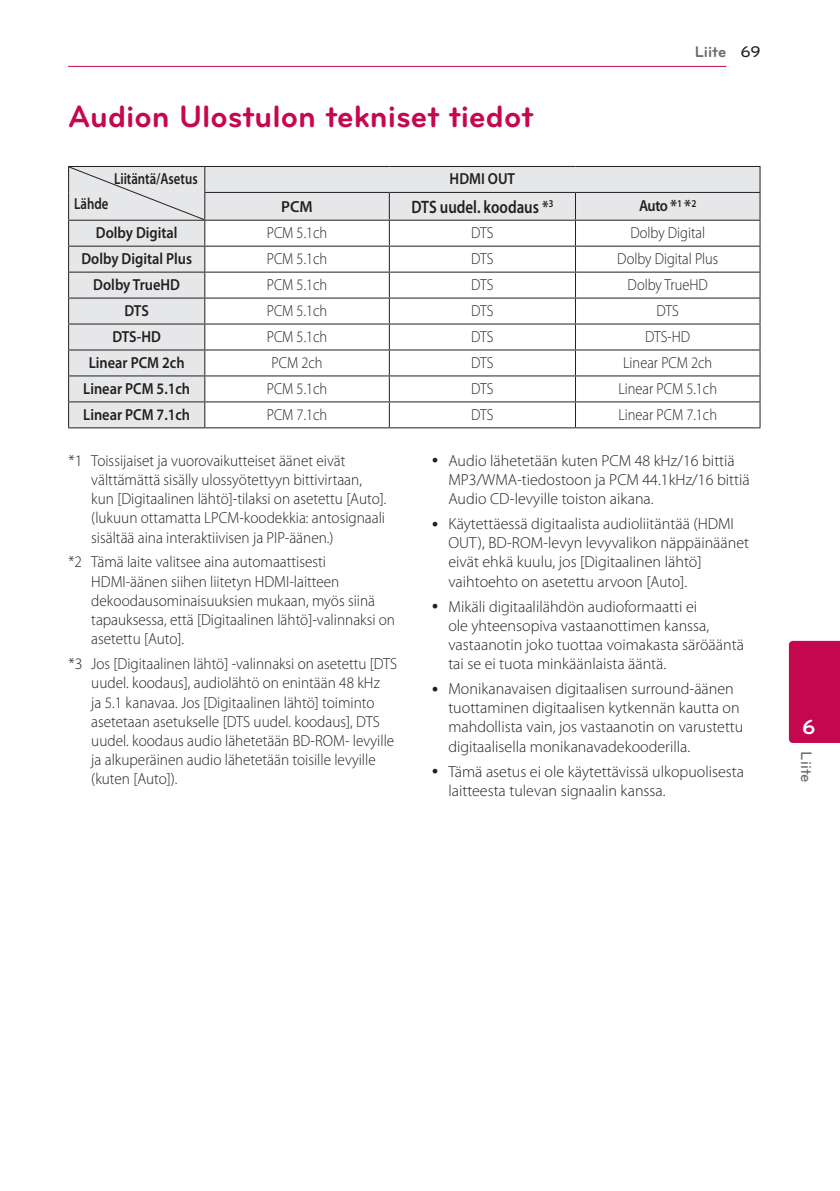
<style>
.page{position:relative;width:840px;height:1191px;background:#fff}
.page>*{position:absolute;margin:0;border:0;box-sizing:border-box;transform-origin:0 0}
.Title_1{font:700 32px "Bryant LG";color:#c50750}
.t1{font:700 21px "Bryant LG";color:#fff}
.t2{font:600 18px "Myriad Pro";color:#231f20;scale:.83 1}
.Content_text_Bullet{font:300 16px/19.2px "Myriad Pro";color:#231f20}
.Content_text_Num{font:300 16px/19.2px "Myriad Pro";color:#231f20}
.Content_text_Num-2{font:300 16px/19.2px "Myriad Pro";color:#231f20;scale:.95 1}
.Content_text_Light{font:300 16px "Myriad Pro";color:#231f20;scale:.9 1}
.Content_text_Light-2{font:600 16px "Myriad Pro";color:#231f20;scale:.9 1}
.Content_text_Light-3{font:600 16px "Myriad Pro";color:#231f20;scale:.8 1}
.t3{font:700 16px "Bryant LG";color:#6c6d70}
.t4{font:500 16px "Bryant LG";color:#6c6d70}
.Content_text_Light-4{font:600 16px "Myriad Pro";color:#231f20}
.s1{font-weight:500;color:#231f20}
.s2{font-size:18px}
</style>
<div class="page">
<hr style="left:68px;top:66px;width:658px;height:1px;background:#c50750">
<div style="left:788px;top:641px;width:51px;height:102px;background:#c50750"></div>
<svg style="left:205px;top:167px;width:554px;height:260px"></svg>
<hr style="left:68px;top:166px;width:137px;height:1px;background:#231f20">
<hr style="left:205px;top:166px;width:184px;height:1px;background:#231f20">
<hr style="left:389px;top:166px;width:186px;height:1px;background:#231f20">
<hr style="left:575px;top:166px;width:185px;height:1px;background:#231f20">
<hr style="left:204px;top:192px;width:185px;height:1px;background:#231f20">
<hr style="left:389px;top:192px;width:186px;height:1px;background:#231f20">
<hr style="left:575px;top:192px;width:185px;height:1px;background:#231f20">
<hr style="left:205px;top:220px;width:184px;height:1px;background:#231f20">
<hr style="left:389px;top:220px;width:186px;height:1px;background:#231f20">
<hr style="left:575px;top:220px;width:185px;height:1px;background:#231f20">
<hr style="left:205px;top:246px;width:184px;height:1px;background:#231f20">
<hr style="left:389px;top:246px;width:186px;height:1px;background:#231f20">
<hr style="left:575px;top:246px;width:185px;height:1px;background:#231f20">
<hr style="left:205px;top:272px;width:184px;height:1px;background:#231f20">
<hr style="left:389px;top:272px;width:186px;height:1px;background:#231f20">
<hr style="left:575px;top:272px;width:185px;height:1px;background:#231f20">
<hr style="left:205px;top:297px;width:184px;height:1px;background:#231f20">
<hr style="left:389px;top:297px;width:186px;height:1px;background:#231f20">
<hr style="left:575px;top:297px;width:185px;height:1px;background:#231f20">
<hr style="left:205px;top:323px;width:184px;height:1px;background:#231f20">
<hr style="left:389px;top:323px;width:186px;height:1px;background:#231f20">
<hr style="left:575px;top:323px;width:185px;height:1px;background:#231f20">
<hr style="left:205px;top:349px;width:184px;height:1px;background:#231f20">
<hr style="left:389px;top:349px;width:186px;height:1px;background:#231f20">
<hr style="left:575px;top:349px;width:185px;height:1px;background:#231f20">
<hr style="left:205px;top:375px;width:184px;height:1px;background:#231f20">
<hr style="left:389px;top:375px;width:186px;height:1px;background:#231f20">
<hr style="left:575px;top:375px;width:185px;height:1px;background:#231f20">
<hr style="left:205px;top:401px;width:184px;height:1px;background:#231f20">
<hr style="left:389px;top:401px;width:186px;height:1px;background:#231f20">
<svg style="left:388px;top:193px;width:1px;height:234px"></svg>
<hr style="left:575px;top:401px;width:185px;height:1px;background:#231f20">
<svg style="left:574px;top:193px;width:1px;height:234px"></svg>
<svg style="left:759px;top:167px;width:1px;height:260px"></svg>
<hr style="left:68px;top:427px;width:137px;height:1px;background:#231f20">
<hr style="left:205px;top:427px;width:184px;height:1px;background:#231f20">
<hr style="left:389px;top:427px;width:186px;height:1px;background:#231f20">
<hr style="left:575px;top:427px;width:185px;height:1px;background:#231f20">
<svg style="left:68px;top:167px;width:137px;height:260px;background:#dcdddf"></svg>
<p class="Title_1" style="left:68px;top:96px;width:466px">Audion Ulostulon tekniset tiedot</p>
<p class="Content_text_Light-3" style="left:114px;top:169px;width:106px">Liitäntä/Asetus</p>
<p class="Content_text_Light-2" style="left:449px;top:169px;width:74px">HDMI OUT</p>
<p class="t3" style="left:694px;top:42px;width:67px">Liite <span class="s1">69</span></p>
<p class="Content_text_Light-3" style="left:74px;top:193px;width:44px">Lähde</p>
<p class="Content_text_Light-4" style="left:281px;top:197px;width:33px">PCM</p>
<p class="t2" style="left:411px;top:195px;width:172px">DTS uudel. koodaus *<sup>3</sup></p>
<p class="Content_text_Light-2" style="left:638px;top:195px;width:65px">Auto <span class="s2">*</span><sup>1</sup> <span class="s2">*</span><sup>2</sup></p>
<p class="Content_text_Light-2" style="left:96px;top:222px;width:92px">Dolby Digital</p>
<p class="Content_text_Light" style="left:267px;top:223px;width:69px">PCM 5.1ch</p>
<p class="Content_text_Light" style="left:471px;top:223px;width:26px">DTS</p>
<p class="Content_text_Light" style="left:630px;top:223px;width:84px">Dolby Digital</p>
<p class="Content_text_Light-2" style="left:81px;top:248px;width:124px">Dolby Digital Plus</p>
<p class="Content_text_Light" style="left:267px;top:249px;width:69px">PCM 5.1ch</p>
<p class="Content_text_Light" style="left:471px;top:249px;width:26px">DTS</p>
<p class="Content_text_Light" style="left:617px;top:249px;width:114px">Dolby Digital Plus</p>
<p class="Content_text_Light-2" style="left:93px;top:274px;width:98px">Dolby TrueHD</p>
<p class="Content_text_Light" style="left:267px;top:275px;width:69px">PCM 5.1ch</p>
<p class="Content_text_Light" style="left:471px;top:275px;width:26px">DTS</p>
<p class="Content_text_Light" style="left:627px;top:275px;width:91px">Dolby TrueHD</p>
<p class="Content_text_Light-2" style="left:124px;top:300px;width:29px">DTS</p>
<p class="Content_text_Light" style="left:267px;top:301px;width:69px">PCM 5.1ch</p>
<p class="Content_text_Light" style="left:471px;top:301px;width:26px">DTS</p>
<p class="Content_text_Light" style="left:656px;top:301px;width:26px">DTS</p>
<p class="Content_text_Light-2" style="left:112px;top:326px;width:55px">DTS-HD</p>
<p class="Content_text_Light" style="left:267px;top:327px;width:69px">PCM 5.1ch</p>
<p class="Content_text_Light" style="left:471px;top:327px;width:26px">DTS</p>
<p class="Content_text_Light" style="left:645px;top:327px;width:51px">DTS-HD</p>
<p class="Content_text_Light-2" style="left:89px;top:352px;width:108px">Linear PCM 2ch</p>
<p class="Content_text_Light" style="left:271px;top:353px;width:58px">PCM 2ch</p>
<p class="Content_text_Light" style="left:471px;top:353px;width:26px">DTS</p>
<p class="Content_text_Light" style="left:622px;top:353px;width:100px">Linear PCM 2ch</p>
<p class="Content_text_Light-2" style="left:83px;top:378px;width:120px">Linear PCM 5.1ch</p>
<p class="Content_text_Light" style="left:267px;top:379px;width:69px">PCM 5.1ch</p>
<p class="Content_text_Light" style="left:471px;top:379px;width:26px">DTS</p>
<p class="Content_text_Light" style="left:618px;top:379px;width:111px">Linear PCM 5.1ch</p>
<p class="Content_text_Light-2" style="left:83px;top:404px;width:120px">Linear PCM 7.1ch</p>
<p class="Content_text_Light" style="left:267px;top:404px;width:69px">PCM 7.1ch</p>
<p class="Content_text_Light" style="left:471px;top:404px;width:26px">DTS</p>
<p class="Content_text_Light" style="left:618px;top:404px;width:111px">Linear PCM 7.1ch</p>
<p class="Content_text_Num" style="left:91px;top:450px;width:296px;text-indent:-23px">*1 Toissijaiset ja vuorovaikutteiset äänet eivät välttämättä sisälly ulossyötettyyn bittivirtaan, kun [Digitaalinen lähtö]-tilaksi on asetettu [Auto]. (lukuun ottamatta LPCM-koodekkia: antosignaali sisältää aina interaktiivisen ja PIP-äänen.)</p>
<p class="Content_text_Num-2" style="left:91px;top:552px;width:321px;text-indent:-23px">*2 Tämä laite valitsee aina automaattisesti HDMI-äänen siihen liitetyn HDMI-laitteen dekoodausominaisuuksien mukaan, myös siinä tapauksessa, että [Digitaalinen lähtö]-valinnaksi on asetettu [Auto].</p>
<p class="Content_text_Num" style="left:91px;top:654px;width:307px;text-indent:-23px">*3 Jos [Digitaalinen lähtö] -valinnaksi on asetettu [DTS uudel. koodaus], audiolähtö on enintään 48 kHz<br>ja 5.1 kanavaa. Jos [Digitaalinen lähtö] toiminto asetetaan asetukselle [DTS uudel. koodaus], DTS uudel. koodaus audio lähetetään BD-ROM- levyille ja alkuperäinen audio lähetetään toisille levyille (kuten [Auto]).</p>
<p class="Content_text_Bullet" style="left:448px;top:450px;width:303px">Audio lähetetään kuten PCM 48 kHz/16 bittiä<br>MP3/WMA-tiedostoon ja PCM 44.1kHz/16 bittiä<br>Audio CD-levyille toiston aikana.</p>
<p class="Content_text_Bullet" style="left:448px;top:514px;width:302px">Käytettäessä digitaalista audioliitäntää (HDMI OUT), BD-ROM-levyn levyvalikon näppäinäänet eivät ehkä kuulu, jos [Digitaalinen lähtö] vaihtoehto on asetettu arvoon [Auto].</p>
<p class="Content_text_Bullet" style="left:448px;top:596px;width:297px">Mikäli digitaalilähdön audioformaatti ei<br>ole yhteensopiva vastaanottimen kanssa, vastaanotin joko tuottaa voimakasta säröääntä tai se ei tuota minkäänlaista ääntä.</p>
<p class="Content_text_Bullet" style="left:448px;top:679px;width:296px">Monikanavaisen digitaalisen surround-äänen tuottaminen digitaalisen kytkennän kautta on mahdollista vain, jos vastaanotin on varustettu digitaalisella monikanavadekooderilla.</p>
<p class="Content_text_Bullet" style="left:448px;top:761px;width:297px">Tämä asetus ei ole käytettävissä ulkopuolisesta laitteesta tulevan signaalin kanssa.</p>
<h2 class="t1" style="left:801px;top:714px;width:15px">6</h2>
<p class="t4" style="left:815px;top:751px;width:32px;rotate:90deg">Liite</p>
</div>
